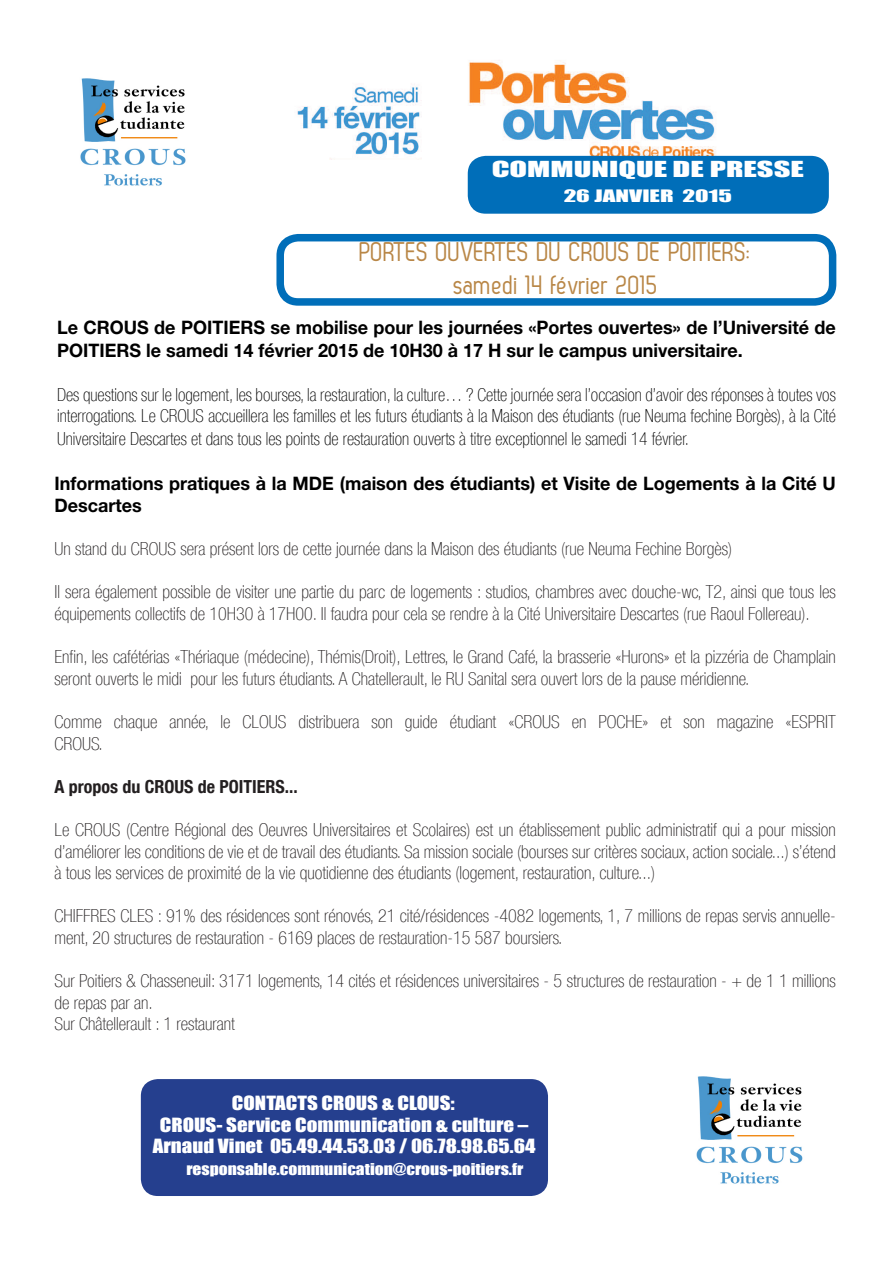
<style>
.page{position:relative;width:893px;height:1263px;background:#fff}
.page>*{position:absolute;margin:0;border:0;box-sizing:border-box;transform-origin:0 0}
.t1{font:27px "Zag";color:#b98747}
.t2{font:20.25px "Impact";color:#fff;scale:1.6 1}
.t3{font:700 18.6px/22.4px "Helvetica Neue LT Pro";color:#000}
.t4{font:100 condensed 18px/21.6px "Helvetica Neue LT Com";color:#231f20}
.t5{font:100 condensed 18px/21.9px "Helvetica Neue LT Com";color:#000;text-align:justify}
.t6{font:18px "Impact";color:#fff;scale:1.16 1}
.t7{font:700 condensed 18px "Helvetica Neue LT Com";color:#231f20}
.t8{font:15.75px "Impact";color:#fff;scale:1.6 1}
.t9{font:15px "Impact";color:#fff;scale:1.16 1}
</style>
<div class="page">
<img style="left:80px;top:78px;width:106px;height:108px">
<img style="left:696px;top:1076px;width:107px;height:108px">
<div style="left:276px;top:234px;width:560px;height:72px;border:8px solid #006eb9;border-radius:18px"></div>
<div style="left:141px;top:1079px;width:407px;height:117px;background:#253f8e;border-radius:17px"></div>
<img style="left:297px;top:60px;width:509px;height:99px">
<div style="left:468px;top:156px;width:361px;height:58px;background:#006eb9;border-radius:18px"></div>
<p class="t2" style="left:492px;top:154px;width:197px">COMMUNIQUE DE PRESSE</p>
<p class="t8" style="left:564px;top:184px;width:107px">26 JANVIER 2015</p>
<p class="t1" style="left:360px;top:237px;width:393px">PORTES OUVERTES DU CROUS DE POITIERS:</p>
<p class="t1" style="left:454px;top:269px;width:206px">samedi 14 février 2015</p>
<p class="t3" style="left:57px;top:316px;width:780px">Le CROUS de POITIERS se mobilise pour les journées «Portes ouvertes» de l’Université de<br>POITIERS le samedi 14 février 2015 de 10H30 à 17 H sur le campus universitaire.</p>
<p class="t5" style="left:57px;top:383px;width:780px">Des questions sur le logement, les bourses, la restauration, la culture… ? Cette journée sera l’occasion d’avoir des réponses à toutes vos interrogations. Le CROUS accueillera les familles et les futurs étudiants à la Maison des étudiants (rue Neuma fechine Borgès), à la Cité Universitaire Descartes et dans tous les points de restauration ouverts à titre exceptionnel le samedi 14 février.</p>
<p class="t3" style="left:55px;top:471px;width:783px">Informations pratiques à la MDE (maison des étudiants) et Visite de Logements à la Cité U<br>Descartes</p>
<p class="t4" style="left:55px;top:538px;width:679px">Un stand du CROUS sera présent lors de cette journée dans la Maison des étudiants (rue Neuma Fechine Borgès)</p>
<p class="t4" style="left:55px;top:581px;width:783px">Il sera également possible de visiter une partie du parc de logements : studios, chambres avec douche-wc, T2, ainsi que tous les équipements collectifs de 10H30 à 17H00. Il faudra pour cela se rendre à la Cité Universitaire Descartes (rue Raoul Follereau).</p>
<p class="t4" style="left:55px;top:646px;width:783px">Enfin, les cafétérias «Thériaque (médecine), Thémis(Droit), Lettres, le Grand Café, la brasserie «Hurons» et la pizzéria de Champlain seront ouverts le midi pour les futurs étudiants. A Chatellerault, le RU Sanital sera ouvert lors de la pause méridienne.</p>
<p class="t4" style="left:55px;top:711px;width:783px">Comme chaque année, le CLOUS distribuera son guide étudiant «CROUS en POCHE» et son magazine «ESPRIT</p>
<p class="t4" style="left:55px;top:732px;width:50px">CROUS.</p>
<p class="t7" style="left:55px;top:775px;width:245px">A propos du CROUS de POITIERS...</p>
<p class="t4" style="left:55px;top:819px;width:783px;text-align:justify">Le CROUS (Centre Régional des Oeuvres Universitaires et Scolaires) est un établissement public administratif qui a pour mission d’améliorer les conditions de vie et de travail des étudiants. Sa mission sociale (bourses sur critères sociaux, action sociale...) s’étend à tous les services de proximité de la vie quotidienne des étudiants (logement, restauration, culture...)</p>
<p class="t4" style="left:55px;top:905px;width:783px">CHIFFRES CLES : 91% des résidences sont rénovés, 21 cité/résidences -4082 logements, 1, 7 millions de repas servis annuelle&shy;ment, 20 structures de restauration - 6169 places de restauration-15 587 boursiers.</p>
<p class="t4" style="left:55px;top:970px;width:783px">Sur Poitiers &amp; Chasseneuil: 3171 logements, 14 cités et résidences universitaires - 5 structures de restauration - + de 1 1 millions de repas par an.</p>
<p class="t4" style="left:55px;top:1013px;width:182px">Sur Châtellerault : 1 restaurant</p>
<p class="t6" style="left:232px;top:1089px;width:194px">CONTACTS CROUS &amp; CLOUS:</p>
<p class="t6" style="left:160px;top:1111px;width:319px">CROUS- Service Communication &amp; culture –</p>
<p class="t6" style="left:153px;top:1132px;width:331px">Arnaud Vinet 05.49.44.53.03 / 06.78.98.65.64</p>
<p class="t9" style="left:186px;top:1157px;width:292px">responsable.communication@crous-poitiers.fr</p>
</div>
